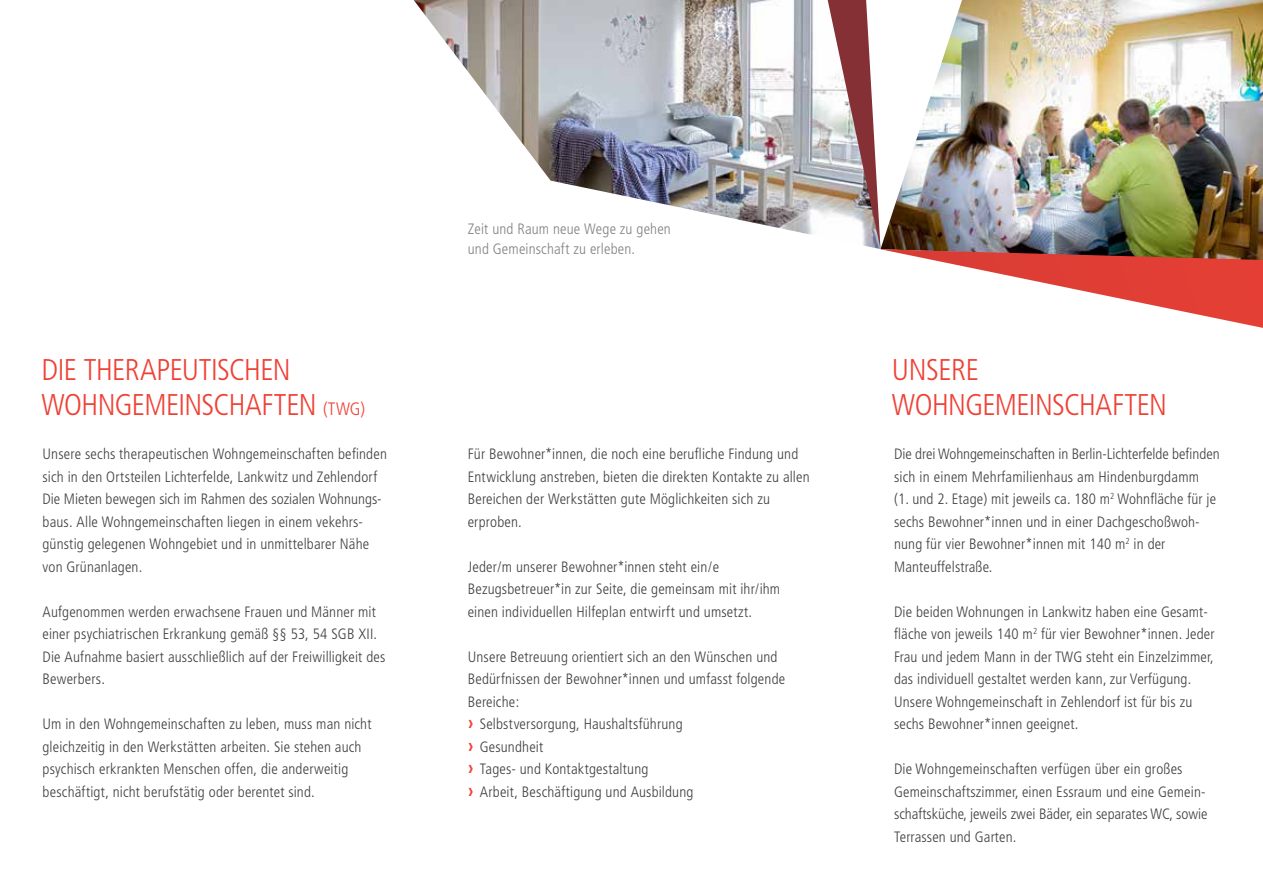
<style>
.page{position:relative;width:1263px;height:893px;background:#fff}
.page>*{position:absolute;margin:0;border:0;box-sizing:border-box;transform-origin:0 0}
.t1{font:300 condensed 30px/34.5px "Frutiger";letter-spacing:-.02em;color:#ef4135}
.t2{font:300 condensed 15px/22.5px "Frutiger";letter-spacing:.01em;color:#414042}
.t3{font:300 condensed 15px/19.5px "Frutiger";letter-spacing:.01em;color:#808285}
.s1{font-size:18px}
.s2{font-weight:700;font-size:19.5px;color:#ef4135}
</style>
<div class="page">
<img style="left:414px;top:0;width:414px;height:235px">
<img style="left:828px;top:0;width:435px;height:328px">
<p class="t3" style="left:468px;top:220px;width:205px">Zeit und Raum neue Wege zu gehen und Gemeinschaft zu erleben.</p>
<h1 class="t1" style="left:41px;top:353px;width:325px">DIE THERAPEUTISCHEN<br>WOHNGEMEINSCHAFTEN <span class="s1">(TWG)</span></h1>
<h1 class="t1" style="left:892px;top:353px;width:277px">UNSERE<br>WOHNGEMEINSCHAFTEN</h1>
<p class="t2" style="left:894px;top:443px;width:327px">Die drei Wohngemeinschaften in Berlin-Lichterfelde befinden sich in einem Mehrfamilienhaus am Hindenburgdamm<br>(1. und 2. Etage) mit jeweils ca. 180 m<sup>2</sup> Wohnfläche für je sechs Bewohner*innen und in einer Dachgeschoßwoh&shy;nung für vier Bewohner*innen mit 140 m<sup>2</sup> in der Manteuffelstraße.</p>
<p class="t2" style="left:894px;top:600px;width:322px">Die beiden Wohnungen in Lankwitz haben eine Gesamt&shy;fläche von jeweils 140 m<sup>2</sup> für vier Bewohner*innen. Jeder Frau und jedem Mann in der TWG steht ein Einzelzimmer, das individuell gestaltet werden kann, zur Verfügung.<br>Unsere Wohngemeinschaft in Zehlendorf ist für bis zu sechs Bewohner*innen geeignet.</p>
<p class="t2" style="left:894px;top:758px;width:315px">Die Wohngemeinschaften verfügen über ein großes Gemeinschaftszimmer, einen Essraum und eine Gemein&shy;schaftsküche, jeweils zwei Bäder, ein separates WC, sowie Terrassen und Garten.</p>
<p class="t2" style="left:43px;top:443px;width:346px">Unsere sechs therapeutischen Wohngemeinschaften befinden sich in den Ortsteilen Lichterfelde, Lankwitz und Zehlendorf Die Mieten bewegen sich im Rahmen des sozialen Wohnungs&shy;baus. Alle Wohngemeinschaften liegen in einem vekehrs&shy;günstig gelegenen Wohngebiet und in unmittelbarer Nähe von Grünanlagen.</p>
<p class="t2" style="left:43px;top:600px;width:344px">Aufgenommen werden erwachsene Frauen und Männer mit einer psychiatrischen Erkrankung gemäß §§ 53, 54 SGB XII.<br>Die Aufnahme basiert ausschließlich auf der Freiwilligkeit des Bewerbers.</p>
<p class="t2" style="left:43px;top:713px;width:331px">Um in den Wohngemeinschaften zu leben, muss man nicht gleichzeitig in den Werkstätten arbeiten. Sie stehen auch psychisch erkrankten Menschen offen, die anderweitig beschäftigt, nicht berufstätig oder berentet sind.</p>
<p class="t2" style="left:468px;top:443px;width:343px">Für Bewohner*innen, die noch eine berufliche Findung und Entwicklung anstreben, bieten die direkten Kontakte zu allen Bereichen der Werkstätten gute Möglichkeiten sich zu erproben.</p>
<p class="t2" style="left:468px;top:555px;width:314px">Jeder/m unserer Bewohner*innen steht ein/e<br>Bezugsbetreuer*in zur Seite, die gemeinsam mit ihr/ihm einen individuellen Hilfeplan entwirft und umsetzt.</p>
<p class="t2" style="left:468px;top:645px;width:319px">Unsere Betreuung orientiert sich an den Wünschen und Bedürfnissen der Bewohner*innen und umfasst folgende Bereiche:<br><span class="s2">›</span> Selbstversorgung, Haushaltsführung<br><span class="s2">›</span> Gesundheit<br><span class="s2">›</span> Tages- und Kontaktgestaltung<br><span class="s2">›</span> Arbeit, Beschäftigung und Ausbildung</p>
</div>
